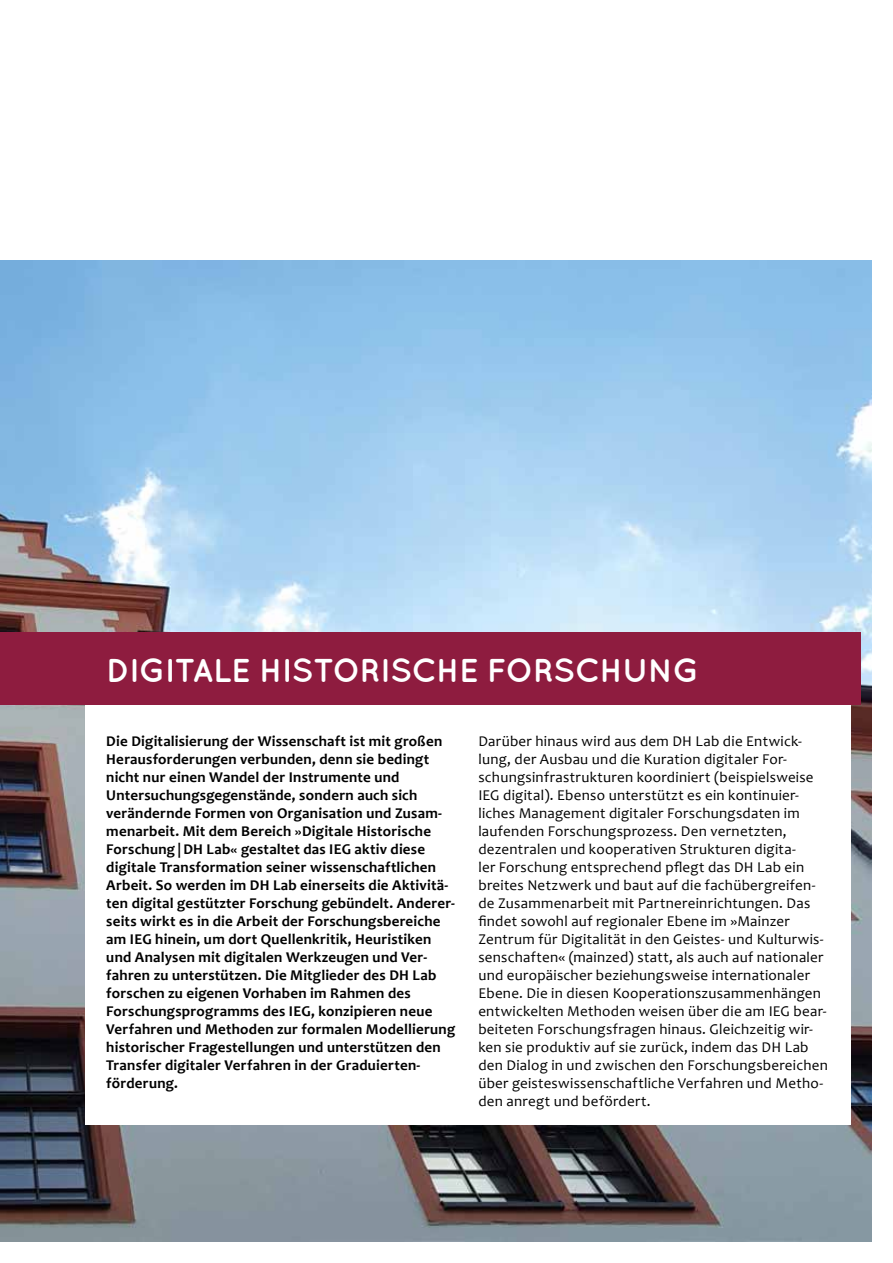
<style>
.page{position:relative;width:893px;height:1263px;background:#fff}
.page>*{position:absolute;margin:0;border:0;box-sizing:border-box;transform-origin:0 0}
.t1{font:700 33px "Quicksand";letter-spacing:-.02em;color:#fff}
.t2{font:15px/18px "Candara";letter-spacing:.02em;color:#000}
.t3{font:700 15px/18px "Candara";letter-spacing:.015em;color:#000}
</style>
<div class="page">
<img style="left:0;top:260px;width:872px;height:982px">
<div style="left:85px;top:674px;width:765px;height:450px;background:#fff"></div>
<div style="left:0;top:632px;width:860px;height:72px;background:#8e1c3f"></div>
<h1 class="t1" style="left:106px;top:651px;width:594px">DIGITALE HISTORISCHE FORSCHUNG</h1>
<p class="t3" style="left:106px;top:732px;width:350px">Die Digitalisierung der Wissenschaft ist mit großen Herausforderungen verbunden, denn sie bedingt nicht nur einen Wandel der Instrumente und Untersuchungsgegenstände, sondern auch sich verändernde Formen von Organisation und Zusam&shy;menarbeit. Mit dem Bereich »Digitale Historische Forschung |DH Lab« gestaltet das IEG aktiv diese digitale Transformation seiner wissenschaftlichen Arbeit. So werden im DH Lab einerseits die Aktivitä&shy;ten digital gestützter Forschung gebündelt. Anderer&shy;seits wirkt es in die Arbeit der Forschungsbereiche am IEG hinein, um dort Quellenkritik, Heuristiken und Analysen mit digitalen Werkzeugen und Ver&shy;fahren zu unterstützen. Die Mitglieder des DH Lab forschen zu eigenen Vorhaben im Rahmen des Forschungsprogramms des IEG, konzipieren neue Verfahren und Methoden zur formalen Modellierung historischer Fragestellungen und unterstützen den Transfer digitaler Verfahren in der Graduierten&shy;förderung.</p>
<p class="t2" style="left:478px;top:732px;width:351px">Darüber hinaus wird aus dem DH Lab die Entwick&shy;lung, der Ausbau und die Kuration digitaler For&shy;schungsinfrastrukturen koordiniert (beispielsweise IEG digital). Ebenso unterstützt es ein kontinuier&shy;liches Management digitaler Forschungsdaten im laufenden Forschungsprozess. Den vernetzten, dezentralen und kooperativen Strukturen digita-<br>ler Forschung entsprechend pflegt das DH Lab ein breites Netzwerk und baut auf die fachübergreifen&shy;de Zusammenarbeit mit Partnereinrichtungen. Das findet sowohl auf regionaler Ebene im »Mainzer Zentrum für Digitalität in den Geistes- und Kulturwis&shy;senschaften« (mainzed) statt, als auch auf nationaler und europäischer beziehungsweise internationaler Ebene. Die in diesen Kooperationszusammenhängen entwickelten Methoden weisen über die am IEG bear&shy;beiteten Forschungsfragen hinaus. Gleichzeitig wir&shy;ken sie produktiv auf sie zurück, indem das DH Lab den Dialog in und zwischen den Forschungsbereichen über geisteswissenschaftliche Verfahren und Metho&shy;den anregt und befördert.</p>
</div>
